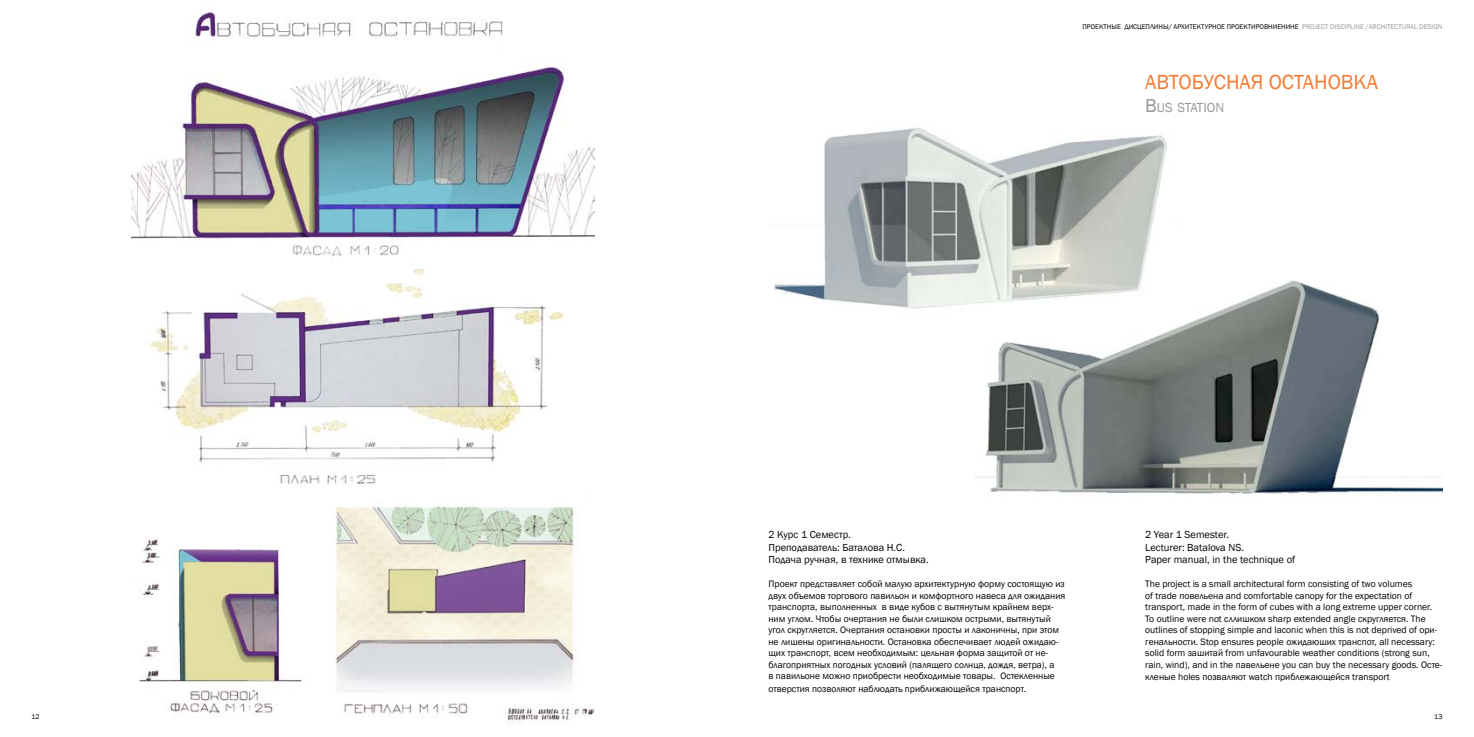
<style>
.page{position:relative;width:1474px;height:737px;background:#fff}
.page>*{position:absolute;margin:0;border:0;box-sizing:border-box;transform-origin:0 0}
.t1{font:21px "Franklin Gothic";color:#f47a31}
.t2{font:13.47px "Franklin Gothic";letter-spacing:-.01em;color:#949699}
.t3{font:10.5px/12.6px "Franklin Gothic";color:#000}
.t4{font:9.62px/11.5px "Franklin Gothic";color:#000}
.t5{font:7px "Franklin Gothic";color:#000}
.t6{font:7px "Franklin Gothic";color:#949699}
.s1{font-style:inherit}
.s2{font-size:19.25px}
</style>
<div class="page">
<img style="left:974px;top:281px;width:468px;height:213px">
<img style="left:774px;top:127px;width:409px;height:197px">
<img style="left:132px;top:10px;width:463px;height:713px">
<p class="t5" style="left:1082px;top:23px;width:10px">Проектные</p>
<p class="t5" style="left:1124px;top:23px;width:23px">дисцеплины</p>
<p class="t5" style="left:1168px;top:23px;width:10px">/ архитектурное</p>
<p class="t5" style="left:1226px;top:23px;width:6px">проектировниенине</p>
<p class="t6" style="left:1301px;top:23px;width:9px">Project</p>
<p class="t6" style="left:1330px;top:23px;width:5px">discipline</p>
<p class="t6" style="left:1365px;top:23px;width:8px"><span class="s1">/</span>architectural</p>
<p class="t6" style="left:1419px;top:23px;width:5px">design</p>
<h1 class="t1" style="left:1145px;top:69px;width:13px">автобусная</h1>
<h1 class="t1" style="left:1268px;top:69px;width:14px">остановка</h1>
<h2 class="t2" style="left:1145px;top:99px;width:80px"><span class="s2">B</span>US STATI ON</h2>
<p class="t3" style="left:768px;top:528px;width:162px">2 Курс 1 Семестр.<br>Преподаватель: Баталова Н.С.<br>Подача ручная, в технике отмывка.</p>
<p class="t4" style="left:768px;top:578px;width:298px">Проект представляет собой малую архитектурную форму состоящую из двух объемов торгового павильон и комфортного навеса для ожидания транспорта, выполненных в виде кубов с вытянутым крайнем верх&shy;ним углом. Чтобы очертания не были слишком острыми, вытянутый угол скругляется. Очертания остановки просты и лаконичны, при этом не лишены оригинальности. Остановка обеспечивает людей ожидаю&shy;щих транспорт, всем необходимым: цельная форма защитой от не&shy;благоприятных погодных условий (палящего солнца, дождя, ветра), а<br>в павильоне можно приобрести необходимые товары. Остекленные</p>
<p class="t4" style="left:768px;top:683px;width:259px">отверстия позволяют наблюдать приближающейся транспорт.</p>
<p class="t3" style="left:1145px;top:528px;width:152px">2 Year 1 Semester.<br>Lecturer: Batalova NS.<br>Paper manual, in the technique of</p>
<p class="t4" style="left:1145px;top:578px;width:298px">The project is a small architectural form consisting of two volumes<br>of trade повельена and comfortable canopy for the expectation of transport, made in the form of cubes with a long extreme upper corner.<br>To outline were not сллишком sharp extended angle скругляется. The outlines of stopping simple and laconic when this is not deprived of ори&shy;генальности. Stop ensures people ожидаюших транспот, all necessary: solid form зашитай from unfavourable weather conditions (strong sun, rain, wind), and in the павельене you can buy the necessary goods. Осте-</p>
<p class="t4" style="left:1145px;top:671px;width:246px">кленые holes позваляют watch приблежающейся transport</p>
<p class="t5" style="left:32px;top:712px;width:10px">12</p>
<p class="t5" style="left:1434px;top:712px;width:10px">13</p>
</div>
